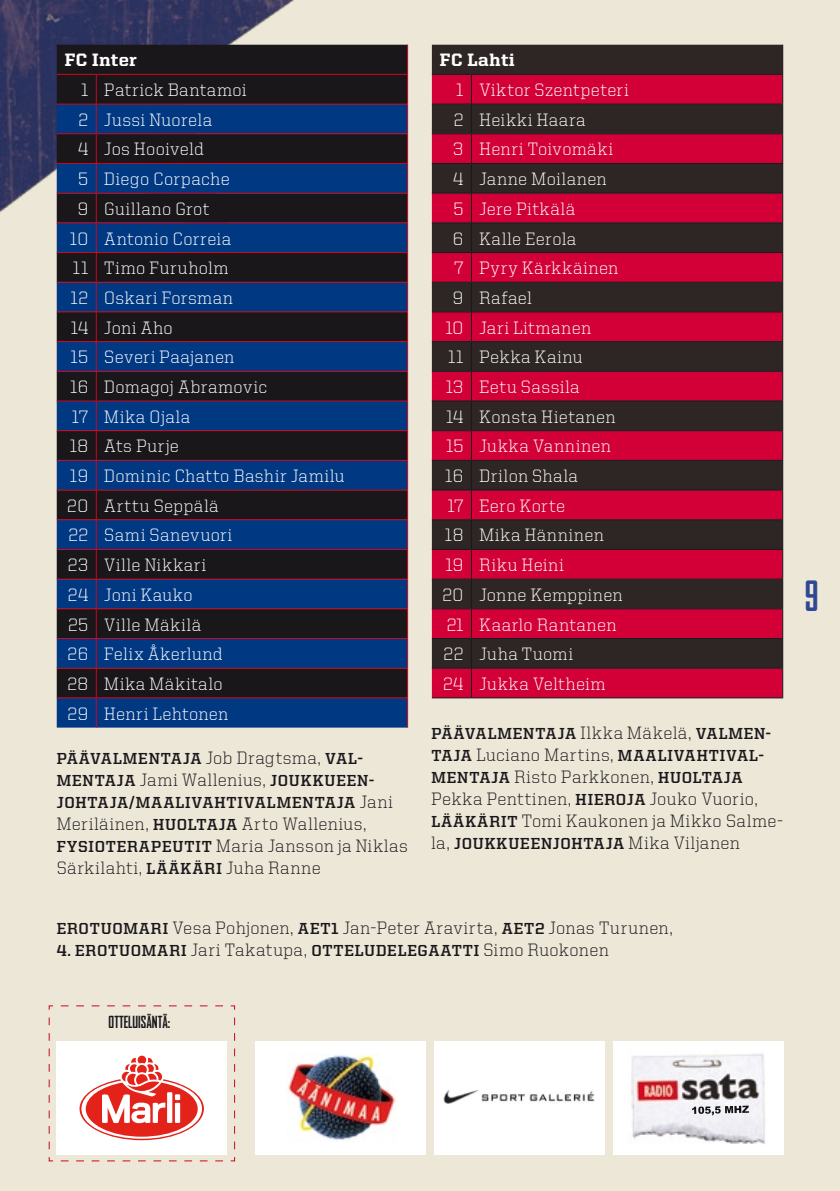
<style>
.page{position:relative;width:840px;height:1191px;background:#fff}
.page>*{position:absolute;margin:0;border:0;box-sizing:border-box;transform-origin:0 0}
.t1{font:700 condensed 40px "Agency FB";color:#2f4694}
.t2{font:300 18px "United Serif Reg";letter-spacing:.03em;color:#fff}
.t3{font:300 18px/22px "United Serif Reg";letter-spacing:.03em;color:#1a171b}
.t4{font:300 18px "United Serif Reg";letter-spacing:.06em;color:#fff}
.t5{font:800 18px "United Serif Reg";letter-spacing:.03em;color:#fff}
.t6{font:300 18px "United Serif Reg";letter-spacing:.05em;color:#fff}
.t7{font:300 18px "United Serif Reg";letter-spacing:.055em;color:#fff}
.t8{font:700 16px/22px "United Serif Reg";letter-spacing:.055em;color:#1a171b}
.t9{font:700 condensed 16px "Agency FB";color:#1a171b}
.s1{font-style:inherit}
.s2{font-weight:300;font-size:18px}
.s3{font-weight:700;font-size:16px}
</style>
<div class="page">
<div style="left:0;top:0;width:839px;height:1191px;background:#ece7d7"></div>
<img style="left:0;top:0;width:308px;height:264px">
<svg style="left:57px;top:45px;width:351px;height:682px;background:#14254a"></svg>
<div style="left:431px;top:45px;width:350px;height:29px;background:#2d2624"></div>
<svg style="left:431px;top:75px;width:350px;height:622px;background:#82122e"></svg>
<hr style="left:471px;top:74px;width:311px;height:1px;background:#1a171b">
<hr style="left:471px;top:104px;width:311px;height:1px;background:#1a171b">
<hr style="left:471px;top:133px;width:311px;height:1px;background:#1a171b">
<hr style="left:471px;top:163px;width:311px;height:1px;background:#1a171b">
<hr style="left:471px;top:193px;width:311px;height:1px;background:#1a171b">
<hr style="left:471px;top:222px;width:311px;height:1px;background:#1a171b">
<hr style="left:471px;top:252px;width:311px;height:1px;background:#1a171b">
<hr style="left:471px;top:282px;width:311px;height:1px;background:#1a171b">
<hr style="left:471px;top:311px;width:311px;height:1px;background:#1a171b">
<hr style="left:471px;top:341px;width:311px;height:1px;background:#1a171b">
<hr style="left:471px;top:371px;width:311px;height:1px;background:#1a171b">
<hr style="left:471px;top:400px;width:311px;height:1px;background:#1a171b">
<hr style="left:471px;top:430px;width:311px;height:1px;background:#1a171b">
<hr style="left:471px;top:460px;width:311px;height:1px;background:#1a171b">
<hr style="left:471px;top:489px;width:311px;height:1px;background:#1a171b">
<hr style="left:471px;top:519px;width:311px;height:1px;background:#1a171b">
<hr style="left:471px;top:549px;width:311px;height:1px;background:#1a171b">
<hr style="left:471px;top:578px;width:311px;height:1px;background:#1a171b">
<hr style="left:471px;top:608px;width:311px;height:1px;background:#1a171b">
<hr style="left:471px;top:638px;width:311px;height:1px;background:#1a171b">
<hr style="left:471px;top:667px;width:311px;height:1px;background:#1a171b">
<svg style="left:781px;top:45px;width:1px;height:652px"></svg>
<hr style="left:471px;top:697px;width:311px;height:1px;background:#1a171b">
<hr style="left:431px;top:74px;width:40px;height:1px;background:#1a171b">
<hr style="left:431px;top:104px;width:40px;height:1px;background:#1a171b">
<hr style="left:431px;top:133px;width:40px;height:1px;background:#1a171b">
<hr style="left:431px;top:163px;width:40px;height:1px;background:#1a171b">
<hr style="left:431px;top:193px;width:40px;height:1px;background:#1a171b">
<hr style="left:431px;top:222px;width:40px;height:1px;background:#1a171b">
<hr style="left:431px;top:252px;width:40px;height:1px;background:#1a171b">
<hr style="left:431px;top:282px;width:40px;height:1px;background:#1a171b">
<hr style="left:431px;top:311px;width:40px;height:1px;background:#1a171b">
<hr style="left:431px;top:341px;width:40px;height:1px;background:#1a171b">
<hr style="left:431px;top:371px;width:40px;height:1px;background:#1a171b">
<hr style="left:431px;top:400px;width:40px;height:1px;background:#1a171b">
<hr style="left:431px;top:430px;width:40px;height:1px;background:#1a171b">
<hr style="left:431px;top:460px;width:40px;height:1px;background:#1a171b">
<hr style="left:431px;top:489px;width:40px;height:1px;background:#1a171b">
<hr style="left:431px;top:519px;width:40px;height:1px;background:#1a171b">
<hr style="left:431px;top:549px;width:40px;height:1px;background:#1a171b">
<hr style="left:431px;top:578px;width:40px;height:1px;background:#1a171b">
<hr style="left:431px;top:608px;width:40px;height:1px;background:#1a171b">
<hr style="left:431px;top:638px;width:40px;height:1px;background:#1a171b">
<hr style="left:431px;top:667px;width:40px;height:1px;background:#1a171b">
<svg style="left:470px;top:75px;width:1px;height:622px"></svg>
<hr style="left:431px;top:697px;width:40px;height:1px;background:#1a171b">
<div style="left:255px;top:1040px;width:170px;height:114px;background:#fff"></div>
<img style="left:288px;top:1054px;width:108px;height:87px">
<div style="left:434px;top:1040px;width:170px;height:114px;background:#fff"></div>
<img style="left:443px;top:1090px;width:152px;height:14px">
<div style="left:612px;top:1040px;width:170px;height:114px;background:#fff"></div>
<img style="left:631px;top:1053px;width:134px;height:91px">
<img style="left:691px;top:1105px;width:57px;height:10px">
<svg style="left:48px;top:1005px;width:187px;height:156px"></svg>
<p class="t5" style="left:65px;top:50px;width:74px">FC Inter</p>
<p class="t2" style="left:81px;top:80px;width:166px">1 Patrick Bantamoi</p>
<p class="t2" style="left:79px;top:110px;width:135px">2 Jussi Nuorela</p>
<p class="t2" style="left:78px;top:140px;width:127px">4 Jos Hooiveld</p>
<p class="t2" style="left:78px;top:170px;width:153px">5 Diego Corpache</p>
<p class="t2" style="left:78px;top:199px;width:133px">9 Guillano Grot</p>
<p class="t2" style="left:70px;top:229px;width:163px">10 Antonio Correia</p>
<p class="t4" style="left:73px;top:259px;width:157px">11 Timo Furuholm</p>
<p class="t2" style="left:71px;top:288px;width:163px">12 Oskari Forsman</p>
<p class="t2" style="left:71px;top:318px;width:103px">14 Joni Aho</p>
<p class="t2" style="left:71px;top:348px;width:165px">15 Severi Paajanen</p>
<p class="t2" style="left:70px;top:377px;width:198px">16 Domagoj Abramovic</p>
<p class="t2" style="left:72px;top:407px;width:119px">17 Mika Ojala</p>
<p class="t2" style="left:70px;top:437px;width:110px">18 Ats Purje</p>
<p class="t2" style="left:70px;top:466px;width:276px">19 Dominic Chatto Bashir Jamilu</p>
<p class="t2" style="left:67px;top:496px;width:153px">20 Arttu Seppälä</p>
<p class="t2" style="left:68px;top:526px;width:165px">22 Sami Sanevuori</p>
<p class="t4" style="left:68px;top:555px;width:140px">23 Ville Nikkari</p>
<p class="t2" style="left:68px;top:585px;width:126px">24 Joni Kauko</p>
<p class="t6" style="left:68px;top:615px;width:135px">25 Ville Mäkilä</p>
<p class="t2" style="left:68px;top:644px;width:156px">26 Felix Åkerlund</p>
<p class="t2" style="left:67px;top:674px;width:157px">28 Mika Mäkitalo</p>
<p class="t2" style="left:67px;top:704px;width:162px">29 Henri Lehtonen</p>
<p class="t8" style="left:57px;top:747px;width:337px"><span class="s1">P</span>ÄÄVALMENTAJA <span class="s2">Job Dragtsma,</span> VAL-<br>MENTAJA <span class="s2">Jami Wallenius,</span> JOUKKUEEN-<br>JOHTAJA<span class="s1">/</span>MAALIVAHTIVALMENTAJA <span class="s2">Jani</span></p>
<p class="t3" style="left:57px;top:812px;width:352px">Meriläinen, <span class="s3">HUOLTAJA</span> Arto Wallenius,<br><span class="s3">FYSIOTERAPEUTIT</span> Maria Jansson ja Niklas<br>Särkilahti, <span class="s3">LÄÄKÄRI</span> Juha Ranne</p>
<p class="t5" style="left:439px;top:50px;width:76px">FC Lahti</p>
<p class="t2" style="left:456px;top:80px;width:174px">1 Viktor Szentpeteri</p>
<p class="t2" style="left:453px;top:110px;width:133px">2 Heikki Haara</p>
<p class="t2" style="left:453px;top:140px;width:161px">3 Henri Toivomäki</p>
<p class="t2" style="left:453px;top:170px;width:155px">4 Janne Moilanen</p>
<p class="t2" style="left:453px;top:199px;width:123px">5 Jere Pitkälä</p>
<p class="t2" style="left:452px;top:229px;width:125px">6 Kalle Eerola</p>
<p class="t4" style="left:453px;top:259px;width:166px">7 Pyry Kärkkäinen</p>
<p class="t2" style="left:452px;top:288px;width:80px">9 Rafael</p>
<p class="t2" style="left:445px;top:318px;width:147px">10 Jari Litmanen</p>
<p class="t2" style="left:448px;top:348px;width:135px">11 Pekka Kainu</p>
<p class="t2" style="left:446px;top:377px;width:135px">13 Eetu Sassila</p>
<p class="t2" style="left:446px;top:407px;width:170px">14 Konsta Hietanen</p>
<p class="t2" style="left:446px;top:437px;width:166px">15 Jukka Vanninen</p>
<p class="t2" style="left:445px;top:466px;width:134px">16 Drilon Shala</p>
<p class="t2" style="left:447px;top:496px;width:119px">17 Eero Korte</p>
<p class="t4" style="left:445px;top:526px;width:160px">18 Mika Hänninen</p>
<p class="t7" style="left:445px;top:555px;width:119px">19 Riku Heini</p>
<p class="t2" style="left:442px;top:585px;width:182px">20 Jonne Kemppinen</p>
<p class="t2" style="left:446px;top:615px;width:171px">21 Kaarlo Rantanen</p>
<p class="t2" style="left:443px;top:644px;width:131px">22 Juha Tuomi</p>
<p class="t2" style="left:443px;top:674px;width:164px">24 Jukka Veltheim</p>
<p class="t8" style="left:431px;top:722px;width:341px">PÄÄVALMENTAJA <span class="s2">Ilkka Mäkelä,</span> VALMEN-<br>TAJA <span class="s2">Luciano Martins,</span> MAALIVAHTIVAL-<br>MENTAJA <span class="s2">Risto Parkkonen,</span> HUOLTAJA</p>
<p class="t3" style="left:431px;top:788px;width:352px">Pekka Penttinen, <span class="s3">HIEROJA</span> Jouko Vuorio,<br><span class="s3">LÄÄKÄRIT</span> Tomi Kaukonen ja Mikko Salme-</p>
<p class="t8" style="left:431px;top:832px;width:310px"><span class="s2">la,</span> JOUKKUEENJOHTAJA <span class="s2">Mika Viljanen</span></p>
<p class="t3" style="left:57px;top:917px;width:617px"><span class="s3">EROTUOMARI</span> Vesa Pohjonen, <span class="s3">AET1</span> Jan-Peter Aravirta, <span class="s3">AET2</span> Jonas Turunen,</p>
<p class="t3" style="left:57px;top:939px;width:553px"><span class="s3">4. EROTUOMARI</span> Jari Takatupa, <span class="s3">OTTELUDELEGAATTI</span> Simo Ruokonen</p>
<p class="t9" style="left:109px;top:1013px;width:63px">OTTELUISÄNTÄ:</p>
<h1 class="t1" style="left:804px;top:575px;width:15px">9</h1>
</div>
